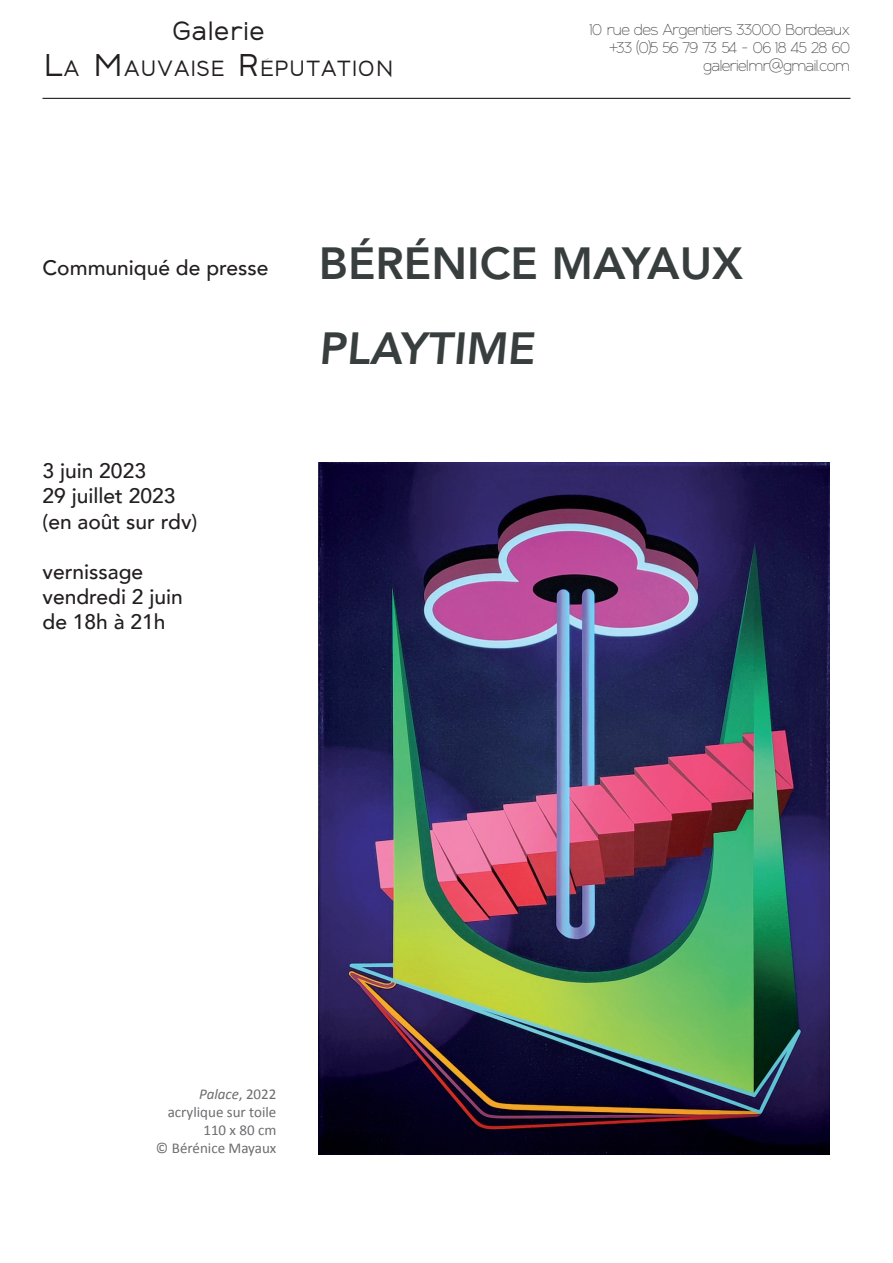
<style>
.page{position:relative;width:893px;height:1263px;background:#fff}
.page>*{position:absolute;margin:0;border:0;box-sizing:border-box;transform-origin:0 0}
.t1{font:800 45px/85.1px "Avenir";color:#383e3e}
.t2{font:700 25.5px "ADGETSANS";letter-spacing:.02em;color:#231f20}
.t3{font:500 21px/25.2px "Avenir";color:#231f20}
.t4{font:700 21px "ADGETSANS";letter-spacing:.055em;color:#231f20}
.t5{font:15px/18px "ADGETSANS";letter-spacing:-.08em;color:#57585a;text-align:right}
.t6{font:15px/18px "Calibri";color:#6c6d70;text-align:right}
.s1{font-size:30px}
.s2{font-style:italic}
</style>
<div class="page">
<img style="left:319px;top:462px;width:510px;height:693px">
<hr style="left:43px;top:98px;width:807px;height:1px;background:#231f20">
<p class="t2" style="left:173px;top:18px;width:94px">Galerie</p>
<p class="t4" style="left:44px;top:58px;width:351px"><span class="s1">L</span>A <span class="s1">M</span>AUVAISE <span class="s1">R</span>ÉPUTATION</p>
<p class="t5" style="left:590px;top:21px;width:262px">10 rue des Argentiers 33000 Bordeaux +33 (0)5 56 79 73 54 - 06 18 45 28 60 galerielmr@gmail.com</p>
<p class="t3" style="left:43px;top:254px;width:228px">Communiqué de presse</p>
<p class="t3" style="left:43px;top:457px;width:156px">3 juin 2023<br>29 juillet 2023 (en août sur rdv)</p>
<p class="t3" style="left:43px;top:558px;width:142px">vernissage vendredi 2 juin de 18h à 21h</p>
<h1 class="t1" style="left:319px;top:221px;width:426px">BÉRÉNICE MAYAUX<br>PLAYTIME</h1>
<p class="t6" style="left:156px;top:1085px;width:122px"><span class="s2">Palace</span>, 2022 acrylique sur toile<br>110 x 80 cm<br>© Bérénice Mayaux</p>
</div>
